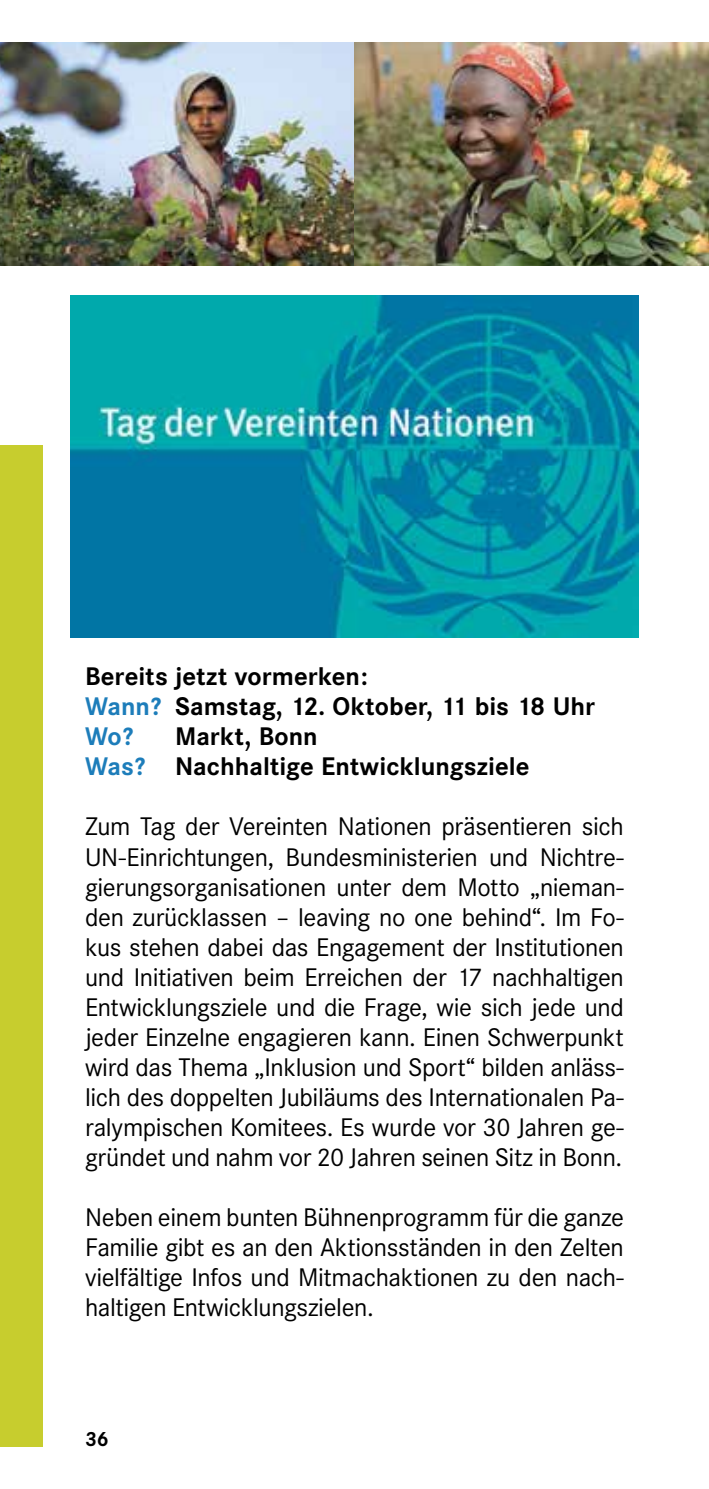
<style>
.page{position:relative;width:709px;height:1489px;background:#fff}
.page>*{position:absolute;margin:0;border:0;box-sizing:border-box;transform-origin:0 0}
.t1{font:25px/30px "Corporate SBQ";letter-spacing:-.015em;color:#000;text-align:justify}
.t2{font:700 25px/30px "Corporate SBQ";color:#000}
.t3{font:700 20px "Corporate SBQ";color:#000}
.s1{color:#1d7dba}
</style>
<div class="page">
<div style="left:0;top:445px;width:43px;height:1001px;background:#c7cd2e"></div>
<img style="left:0;top:43px;width:709px;height:222px">
<img style="left:71px;top:295px;width:567px;height:342px">
<p class="t2" style="left:85px;top:662px;width:511px">Bereits jetzt vormerken:<br><span class="s1">Wann?</span> Samstag, 12. Oktober, 11 bis 18 Uhr<br><span class="s1">Wo?</span></p>
<p class="t2" style="left:85px;top:722px;width:446px;text-indent:90px">Markt, Bonn<br><span class="s1">Was?</span> Nachhaltige Entwicklungsziele</p>
<p class="t1" style="left:85px;top:812px;width:540px">Zum Tag der Vereinten Nationen präsentieren sich UN-Einrichtungen, Bundesministerien und Nichtre&shy;gierungsorganisationen unter dem Motto „nieman&shy;den zurücklassen – leaving no one behind“. Im Fo&shy;kus stehen dabei das Engagement der Institutionen und Initiativen beim Erreichen der 17 nachhaltigen Entwicklungsziele und die Frage, wie sich jede und jeder Einzelne engagieren kann. Einen Schwerpunkt wird das Thema „Inklusion und Sport“ bilden anläss&shy;lich des doppelten Jubiläums des Internationalen Pa&shy;ralympischen Komitees. Es wurde vor 30 Jahren ge&shy;gründet und nahm vor 20 Jahren seinen Sitz in Bonn.</p>
<p class="t1" style="left:85px;top:1202px;width:540px">Neben einem bunten Bühnenprogramm für die ganze Familie gibt es an den Aktionsständen in den Zelten vielfältige Infos und Mitmachaktionen zu den nach&shy;haltigen Entwicklungszielen.</p>
<p class="t3" style="left:85px;top:1426px;width:25px">36</p>
</div>
